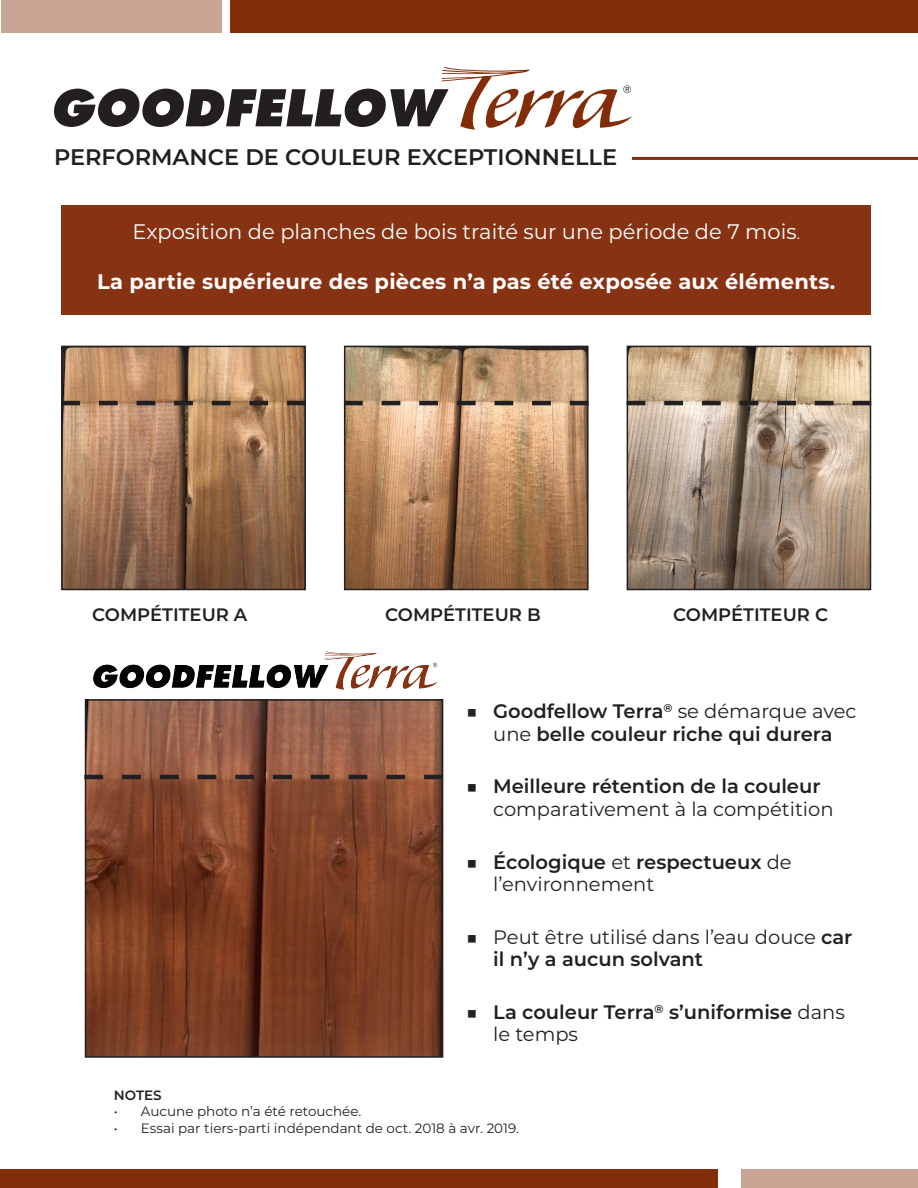
<style>
.page{position:relative;width:918px;height:1188px;background:#fff}
.page>*{position:absolute;margin:0;border:0;box-sizing:border-box;transform-origin:0 0}
.t1{font:600 22.5px "Montserrat";color:#231f20}
.t2{font:700 21px "Montserrat";letter-spacing:.01em;color:#fff}
.t3{font:21px "Montserrat";color:#fff}
.t4{font:600 19.5px/22.5px "Montserrat";color:#231f20}
.t5{font:19.5px/22.5px "Montserrat";color:#231f20}
.t6{font:600 18px "Montserrat";color:#231f20}
.t7{font:13.5px "Montserrat";color:#231f20}
.t8{font:600 13.5px "Montserrat";color:#231f20}
.s1{font-size:15px}
.s2{font-weight:400}
.s3{font-weight:600}
</style>
<div class="page">
<img style="left:88px;top:702px;width:352px;height:353px">
<div style="left:85px;top:699px;width:358px;height:359px;border:2px solid #231f20"></div>
<img style="left:347px;top:349px;width:239px;height:238px">
<div style="left:344px;top:346px;width:245px;height:244px;border:2px solid #231f20"></div>
<img style="left:64px;top:349px;width:239px;height:238px">
<div style="left:61px;top:346px;width:245px;height:244px;border:2px solid #231f20"></div>
<img style="left:630px;top:349px;width:238px;height:238px">
<div style="left:627px;top:346px;width:244px;height:244px;border:2px solid #231f20"></div>
<img style="left:94px;top:651px;width:344px;height:38px">
<div style="left:61px;top:205px;width:810px;height:110px;background:#873213"></div>
<svg style="left:54px;top:67px;width:578px;height:63px"></svg>
<hr style="left:632px;top:157px;width:286px;height:3px;background:#832d08">
<div style="left:1px;top:1170px;width:717px;height:18px;background:#832d08"></div>
<div style="left:230px;top:0;width:688px;height:32px;background:#832d08"></div>
<div style="left:742px;top:1170px;width:176px;height:18px;background:#c9a595"></div>
<div style="left:1px;top:0;width:220px;height:32px;background:#c9a595"></div>
<svg style="left:627px;top:401px;width:244px;height:4px"></svg>
<svg style="left:344px;top:401px;width:245px;height:4px"></svg>
<svg style="left:61px;top:401px;width:245px;height:4px"></svg>
<svg style="left:84px;top:775px;width:359px;height:4px"></svg>
<p class="t1" style="left:54px;top:141px;width:565px">PERFORMANCE DE COULEUR EXCEPTIONNELLE</p>
<p class="t3" style="left:133px;top:217px;width:669px">Exposition de planches de bois traité sur une période de 7 mois<span class="s1">.</span></p>
<p class="t2" style="left:97px;top:267px;width:740px">La partie supérieure des pièces n’a pas été exposée aux éléments.</p>
<p class="t6" style="left:92px;top:602px;width:157px">COMPÉTITEUR A</p>
<p class="t6" style="left:385px;top:602px;width:157px">COMPÉTITEUR B</p>
<p class="t6" style="left:673px;top:602px;width:156px">COMPÉTITEUR C</p>
<p class="t4" style="left:466px;top:699px;width:392px;text-align:center"><span class="s2">■</span> Goodfellow Terra<sup>®</sup> <span class="s2">se démarque avec une</span> belle couleur riche qui durera</p>
<p class="t5" style="left:493px;top:774px;width:342px;text-indent:-27px">■ <span class="s3">Meilleure rétention de la couleur </span>comparativement à la compétition</p>
<p class="t4" style="left:493px;top:849px;width:300px;text-indent:-27px"><span class="s2">■</span> Écologique <span class="s2">et</span> respectueux <span class="s2">de l’environnement</span></p>
<p class="t5" style="left:493px;top:925px;width:361px;text-indent:-27px">■ Peut être utilisé dans l’eau douce <span class="s3">car il n’y a aucun solvant</span></p>
<p class="t4" style="left:493px;top:1000px;width:353px;text-indent:-27px"><span class="s2">■</span> La couleur Terra<sup>®</sup> s’uniformise <span class="s2">dans le temps</span></p>
<p class="t8" style="left:114px;top:1086px;width:49px">NOTES</p>
<p class="t7" style="left:114px;top:1102px;width:249px">• Aucune photo n’a été retouchée.</p>
<p class="t7" style="left:114px;top:1119px;width:407px">• Essai par tiers-parti indépendant de oct. 2018 à avr. 2019.</p>
</div>
